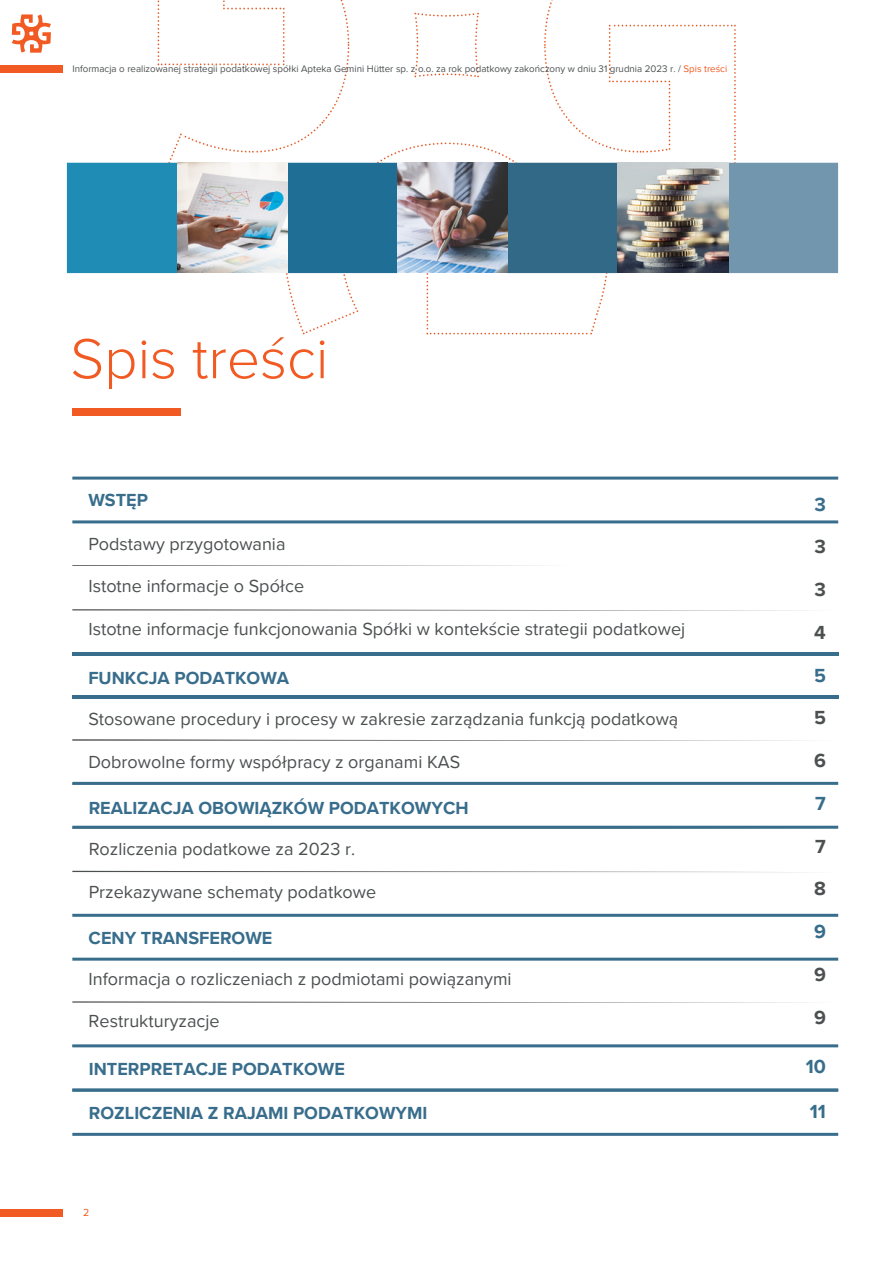
<style>
.page{position:relative;width:894px;height:1264px;background:#fff}
.page>*{position:absolute;margin:0;border:0;box-sizing:border-box;transform-origin:0 0}
.t1{font:300 58.5px "Proxima Nova";color:#f15a22}
.t2{font:700 19.5px/42.8px "Proxima Nova";color:#4d5051;text-align:justify}
.t3{font:700 19.5px "Proxima Nova";color:#386d8c}
.t4{font:18px "Proxima Nova";color:#4d5051}
.t5{font:700 18px "Proxima Nova";color:#386d8c}
.t6{font:10.5px "Proxima Nova";color:#f15a22}
.t7{font:9.75px "Proxima Nova";color:#4d5051}
.s1{color:#f15a22}
.s2{color:#386d8c}
</style>
<div class="page">
<div style="left:0;top:66px;width:63px;height:7px;background:#f15a22"></div>
<div style="left:0;top:1209px;width:63px;height:7px;background:#f15a22"></div>
<img style="left:59px;top:0;width:780px;height:335px">
<img style="left:177px;top:162px;width:110px;height:110px">
<img style="left:397px;top:162px;width:110px;height:110px">
<img style="left:617px;top:162px;width:111px;height:110px">
<svg style="left:12px;top:14px;width:39px;height:39px"></svg>
<svg style="left:72px;top:476px;width:766px;height:90px"></svg>
<svg style="left:72px;top:609px;width:437px;height:1px"></svg>
<svg style="left:72px;top:652px;width:766px;height:308px"></svg>
<svg style="left:72px;top:1001px;width:766px;height:134px"></svg>
<div style="left:72px;top:408px;width:108px;height:7px;background:#f15a22"></div>
<h1 class="t7" style="left:72px;top:63px;width:656px">Informacja o realizowanej strategii podatkowej spółki Apteka Gemini Hütter sp. z o.o. za rok podatkowy zakończony w dniu 31 grudnia 2023 r. / <span class="s1">Spis treści</span></h1>
<h4 class="t1" style="left:70px;top:324px;width:259px">Spis treści</h4>
<h4 class="t5" style="left:88px;top:489px;width:61px">WSTĘP</h4>
<h4 class="t4" style="left:88px;top:533px;width:198px">Podstawy przygotowania</h4>
<h4 class="t4" style="left:88px;top:575px;width:217px">Istotne informacje o Spółce</h4>
<h4 class="t4" style="left:88px;top:618px;width:598px">Istotne informacje funkcjonowania Spółki w kontekście strategii podatkowej</h4>
<h4 class="t5" style="left:88px;top:667px;width:202px">FUNKCJA PODATKOWA</h4>
<h4 class="t4" style="left:88px;top:708px;width:591px">Stosowane procedury i procesy w zakresie zarządzania funkcją podatkową</h4>
<h4 class="t4" style="left:88px;top:751px;width:373px">Dobrowolne formy współpracy z organami KAS</h4>
<h3 class="t5" style="left:89px;top:797px;width:381px">REALIZACJA OBOWIĄZKÓW PODATKOWYCH</h3>
<h3 class="t4" style="left:89px;top:838px;width:268px">Rozliczenia podatkowe za 2023 r.</h3>
<h3 class="t4" style="left:89px;top:881px;width:289px">Przekazywane schematy podatkowe</h3>
<h4 class="t5" style="left:89px;top:927px;width:185px">CENY TRANSFEROWE</h4>
<h4 class="t4" style="left:89px;top:968px;width:424px">Informacja o rozliczeniach z podmiotami powiązanymi</h4>
<h4 class="t4" style="left:89px;top:1010px;width:132px">Restrukturyzacje</h4>
<h2 class="t5" style="left:89px;top:1058px;width:257px">INTERPRETACJE PODATKOWE</h2>
<h2 class="t5" style="left:89px;top:1102px;width:340px">ROZLICZENIA Z RAJAMI PODATKOWYMI</h2>
<p class="t6" style="left:83px;top:1206px;width:8px">2</p>
<p class="t2" style="left:813px;top:483px;width:13px"><span class="s2">3<br></span>3<br>3<br>4<br><span class="s2">5<br></span>5<br>6<br><span class="s2">7<br></span>7<br>8<br><span class="s2">9<br></span>9<br>9</p>
<p class="t3" style="left:805px;top:1055px;width:22px">10</p>
<p class="t3" style="left:809px;top:1100px;width:18px">11</p>
</div>
